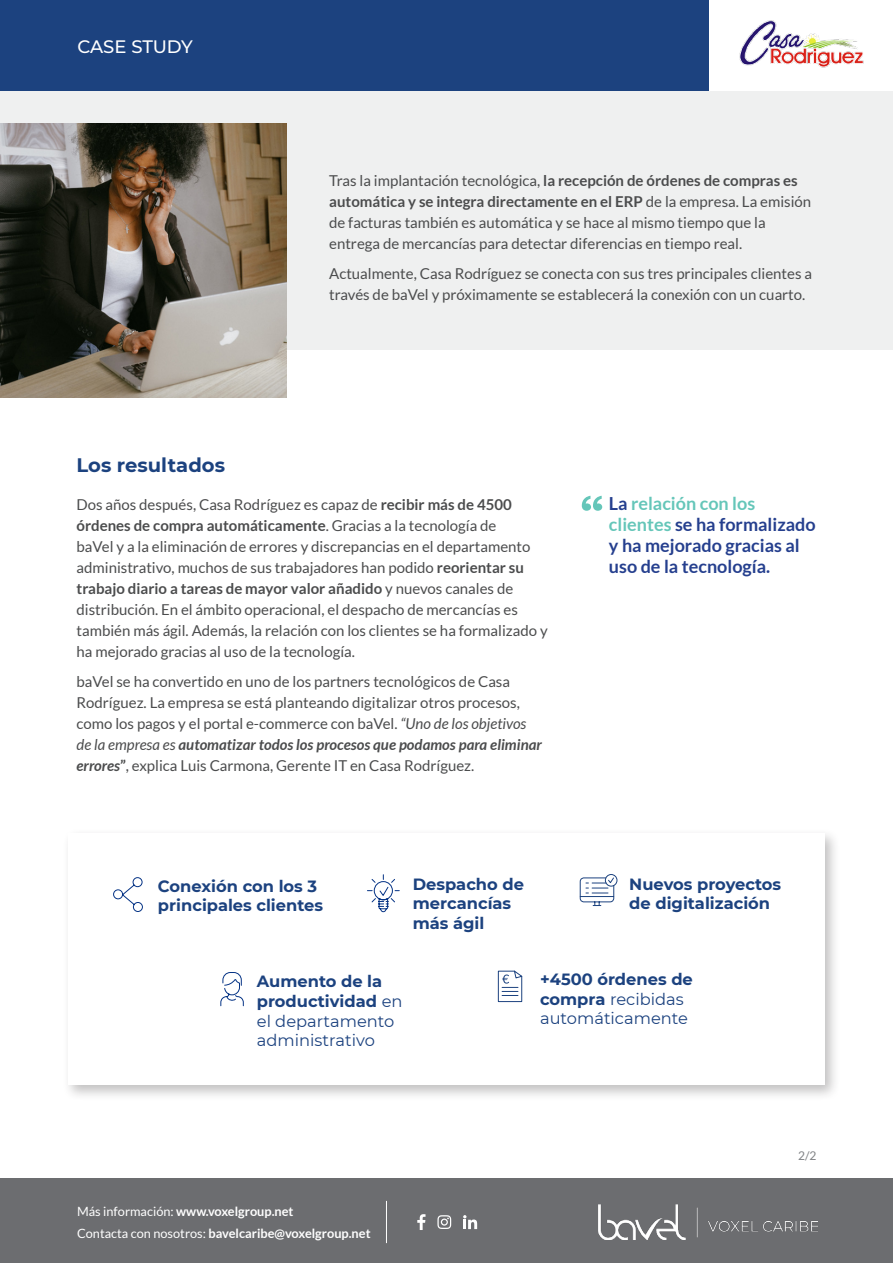
<style>
.page{position:relative;width:893px;height:1263px;background:#fff}
.page>*{position:absolute;margin:0;border:0;box-sizing:border-box;transform-origin:0 0}
.Subtítulos{font:700 19.5px "Montserrat";color:#1c427f}
.t1{font:700 18px/21px "Lato";color:#253f8e}
.t2{font:500 18px "Montserrat";letter-spacing:-.01em;color:#fff}
.t3{font:16.35px/19.5px "Montserrat";color:#1c427f}
.t4{font:700 16.35px/19.5px "Montserrat";color:#1c427f}
.t5{font:15px/21px "Lato";color:#4b4c4d}
.t6{font:700 12.75px "Lato";color:#fff}
.t7{font:12px "Lato";color:#808285}
.s1{font-weight:700}
.s2{font-style:italic}
.s3{font-weight:700;font-style:italic}
.s4{color:#65c6b9}
.s5{font-weight:400}
</style>
<div class="page">
<div style="left:62px;top:827px;width:778px;height:274px;background:#231f20;opacity:.28"></div>
<div style="left:68px;top:833px;width:757px;height:252px;background:#fff"></div>
<div style="left:0;top:85px;width:893px;height:265px;background:#eff0f0"></div>
<svg style="left:220px;top:972px;width:24px;height:35px"></svg>
<svg style="left:582px;top:496px;width:20px;height:15px"></svg>
<div style="left:0;top:0;width:893px;height:90px;background:#1c427f"></div>
<svg style="left:579px;top:874px;width:39px;height:32px"></svg>
<img style="left:0;top:123px;width:286px;height:275px">
<div style="left:0;top:1179px;width:893px;height:84px;background:#6c6d70"></div>
<svg style="left:463px;top:1215px;width:14px;height:14px"></svg>
<svg style="left:437px;top:1215px;width:14px;height:14px"></svg>
<hr style="left:386px;top:1201px;width:1px;height:42px;background:#fff">
<img style="left:599px;top:1204px;width:219px;height:35px">
<svg style="left:497px;top:970px;width:26px;height:32px"></svg>
<svg style="left:113px;top:877px;width:30px;height:35px"></svg>
<svg style="left:367px;top:874px;width:33px;height:39px"></svg>
<svg style="left:417px;top:1214px;width:8px;height:16px"></svg>
<div style="left:709px;top:0;width:184px;height:91px;background:#fff"></div>
<img style="left:739px;top:20px;width:125px;height:48px">
<p class="t2" style="left:77px;top:34px;width:117px">CASE STUDY</p>
<p class="t5" style="left:329px;top:170px;width:484px">Tras la implantación tecnológica, <span class="s1">la recepción de órdenes de compras es automática y se integra directamente en el ERP</span> de la empresa. La emisión de facturas también es automática y se hace al mismo tiempo que la entrega de mercancías para detectar diferencias en tiempo real.</p>
<p class="t5" style="left:329px;top:263px;width:484px">Actualmente, Casa Rodríguez se conecta con sus tres principales clientes a través de baVel y próximamente se establecerá la conexión con un cuarto.</p>
<p class="Subtítulos" style="left:77px;top:451px;width:150px">Los resultados</p>
<p class="t5" style="left:77px;top:494px;width:473px">Dos años después, Casa Rodríguez es capaz de <span class="s1">recibir más de 4500 órdenes de compra automáticamente</span>. Gracias a la tecnología de<br>baVel y a la eliminación de errores y discrepancias en el departamento administrativo, muchos de sus trabajadores han podido <span class="s1">reorientar su trabajo diario a tareas de mayor valor añadido</span> y nuevos canales de distribución. En el ámbito operacional, el despacho de mercancías es también más ágil. Además, la relación con los clientes se ha formalizado y ha mejorado gracias al uso de la tecnología.</p>
<p class="t5" style="left:77px;top:671px;width:467px">baVel se ha convertido en uno de los partners tecnológicos de Casa Rodríguez. La empresa se está planteando digitalizar otros procesos, como los pagos y el portal e-commerce con baVel. <span class="s2">“Uno de los objetivos de la empresa es</span> <span class="s3">automatizar todos los procesos que podamos para eliminar errores</span><span class="s1">”</span>, explica Luis Carmona, Gerente IT en Casa Rodríguez.</p>
<p class="t4" style="left:158px;top:875px;width:167px">Conexión con los 3 principales clientes</p>
<p class="t4" style="left:413px;top:873px;width:113px">Despacho de mercancías más ágil</p>
<p class="t1" style="left:609px;top:493px;width:208px">La <span class="s4">relación con los clientes</span> se ha formalizado y ha mejorado gracias al uso de la tecnología.</p>
<p class="t4" style="left:629px;top:873px;width:153px">Nuevos proyectos de digitalización</p>
<p class="t3" style="left:257px;top:971px;width:147px"><span class="s1">Aumento de la productividad</span> en el departamento administrativo</p>
<p class="t6" style="left:77px;top:1204px;width:218px"><span class="s5">Más información:</span> www.voxelgroup.net</p>
<p class="t6" style="left:77px;top:1226px;width:295px"><span class="s5">Contacta con nosotros:</span> bavelcaribe@voxelgroup.net</p>
<p class="t3" style="left:540px;top:969px;width:154px"><span class="s1">+4500 órdenes de compra</span> recibidas automáticamente</p>
<p class="t7" style="left:798px;top:1149px;width:20px">2/2</p>
</div>
